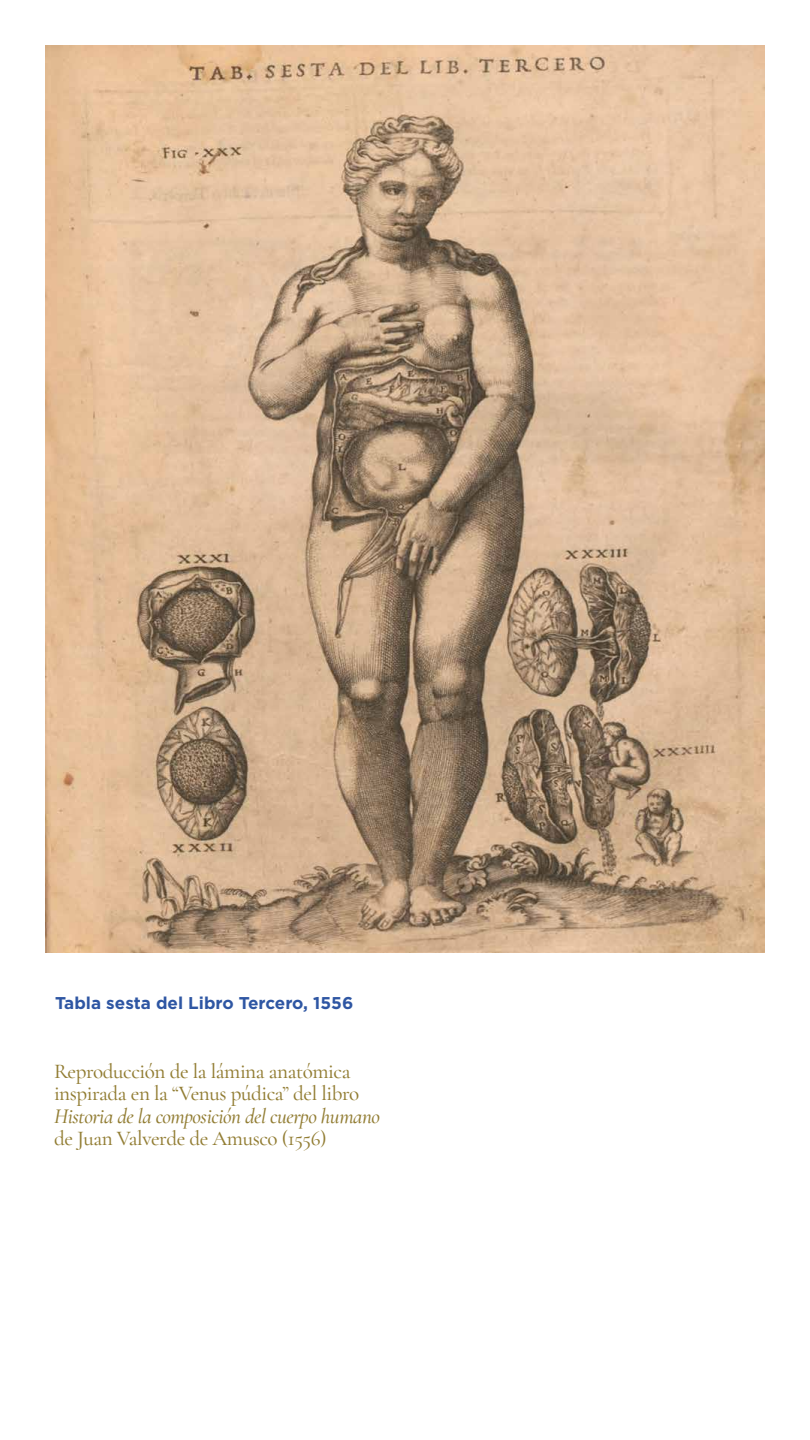
<style>
.page{position:relative;width:810px;height:1440px;background:#fff}
.page>*{position:absolute;margin:0;border:0;box-sizing:border-box;transform-origin:0 0}
.t1{font:500 21.08px/22.1px "Cormorant Garamond";letter-spacing:-.02em;color:#927d33}
.t2{font:italic 500 21.08px "Cormorant Garamond";letter-spacing:-.02em;color:#927d33}
.t3{font:700 17.1px "Gotham HTF";color:#2e56a3}
</style>
<div class="page">
<img style="left:46px;top:46px;width:718px;height:906px">
<p class="t3" style="left:55px;top:993px;width:300px">Tabla sesta del Libro Tercero, 1556</p>
<p class="t1" style="left:54px;top:1061px;width:307px">Reproducción de la lámina anatómica inspirada en la “Venus púdica” del libro</p>
<p class="t2" style="left:54px;top:1103px;width:328px">Historia de la composición del cuerpo humano</p>
<p class="t1" style="left:54px;top:1127px;width:274px">de Juan Valverde de Amusco (1556)</p>
</div>
